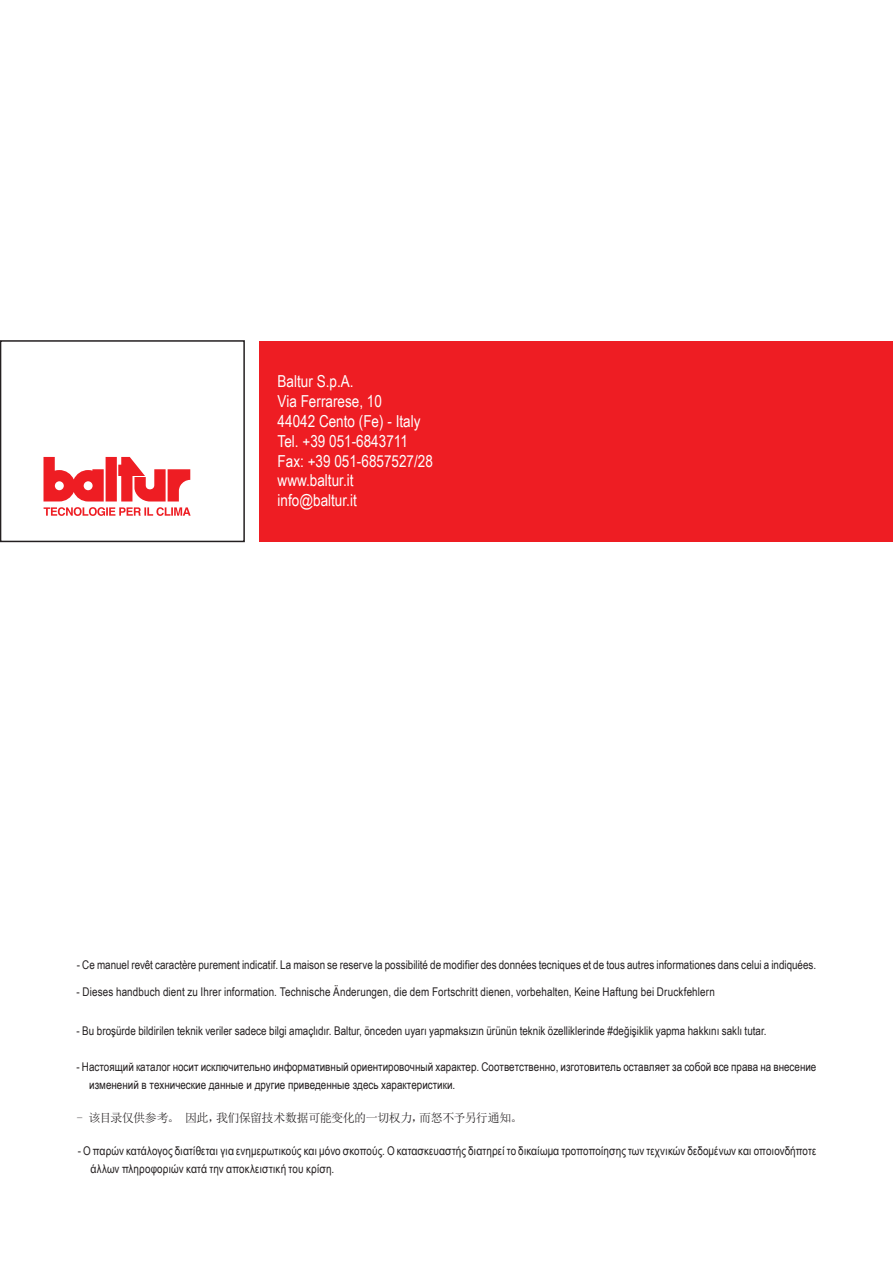
<style>
.page{position:relative;width:893px;height:1263px;background:#fff}
.page>*{position:absolute;margin:0;border:0;box-sizing:border-box;transform-origin:0 0}
.t1{font:16.5px/19.8px "Arial Narrow";color:#fff}
.t2{font:12px/18px "Arial Narrow";color:#231f20}
.t3{font:12px "Sim Sun";letter-spacing:-.04em;color:#231f20}
</style>
<div class="page">
<div style="left:260px;top:341px;width:633px;height:200px;background:#ee1d23"></div>
<div style="left:0;top:340px;width:245px;height:202px;border:2px solid #231f20"></div>
<svg style="left:44px;top:507px;width:147px;height:9px"></svg>
<svg style="left:44px;top:457px;width:146px;height:44px"></svg>
<h1 class="t1" style="left:278px;top:371px;width:157px">Baltur S.p.A.<br>Via Ferrarese, 10<br>44042 Cento (Fe) - Italy<br>Tel. +39 051-6843711<br>Fax: +39 051-6857527/28 www.baltur.it info@baltur.it</h1>
<p class="t2" style="left:77px;top:955px;width:741px">- Ce manuel revêt caractère purement indicatif. La maison se reserve la possibilité de modifier des données tecniques et de tous autres informationes dans celui a indiquées.</p>
<p class="t2" style="left:77px;top:982px;width:640px">- Dieses handbuch dient zu Ihrer information. Technische Änderungen, die dem Fortschritt dienen, vorbehalten, Keine Haftung bei Druckfehlern</p>
<p class="t2" style="left:77px;top:1022px;width:691px">- Bu broşürde bildirilen teknik veriler sadece bilgi amaçlıdır. Baltur, önceden uyarı yapmaksızın ürünün teknik özelliklerinde #değişiklik yapma hakkını saklı tutar.</p>
<p class="t2" style="left:89px;top:1057px;width:729px;text-indent:-13px">- Настоящий каталог носит исключительно информативный ориентировочный характер. Соответственно, изготовитель оставляет за собой все права на внесение изменений в технические данные и другие приведенные здесь характеристики.</p>
<p class="t3" style="left:77px;top:1111px;width:447px">- 该目录仅供参考。 因此，我们保留技术数据可能变化的一切权力，而怒不予另行通知。</p>
<p class="t2" style="left:91px;top:1141px;width:727px;text-indent:-13px">- Ο παρών κατάλογος διατίθεται για ενημερωτικούς και μόνο σκοπούς. Ο κατασκευαστής διατηρεί το δικαίωμα τροποποίησης των τεχνικών δεδομένων και οποιονδήποτε άλλων πληροφοριών κατά την αποκλειστική του κρίση.</p>
</div>
